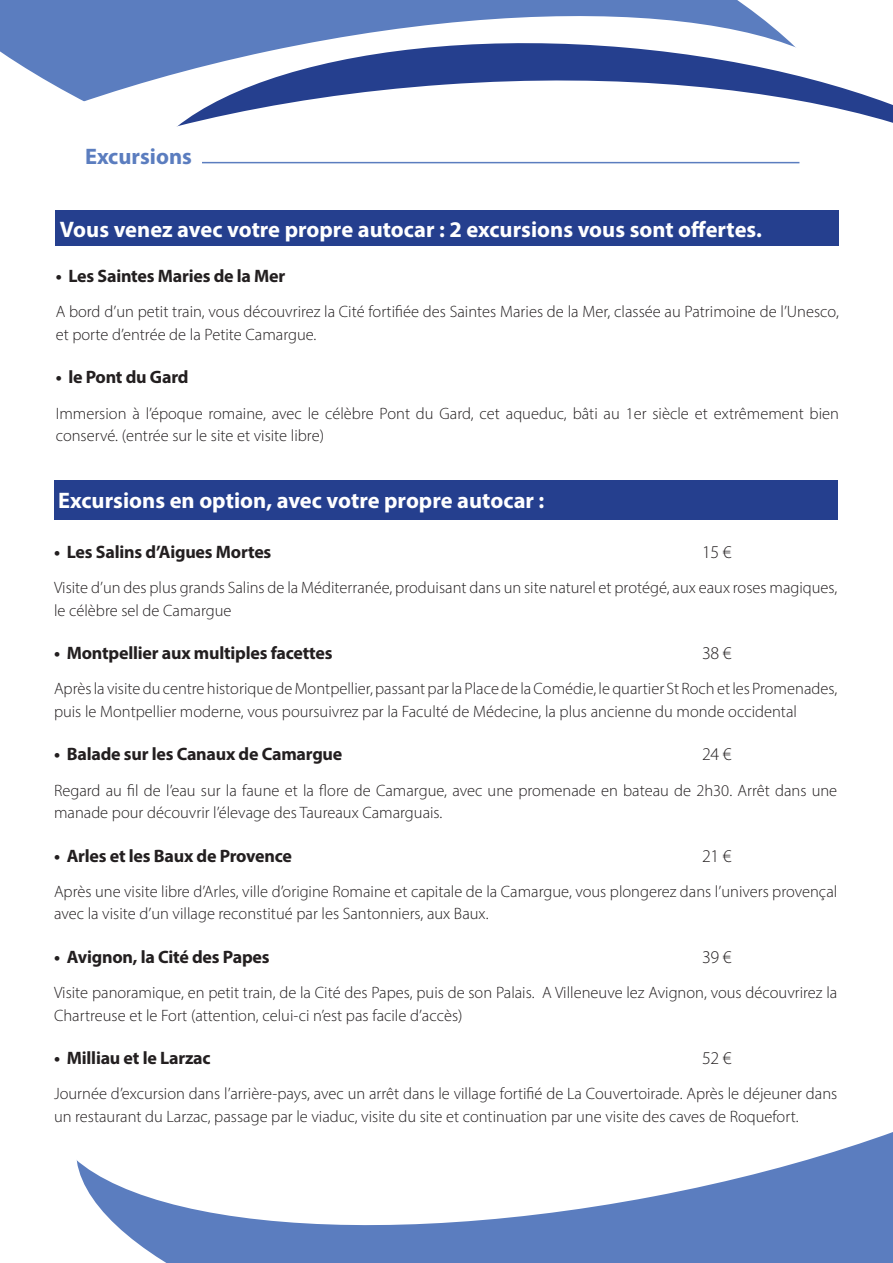
<style>
.page{position:relative;width:893px;height:1263px;background:#fff}
.page>*{position:absolute;margin:0;border:0;box-sizing:border-box;transform-origin:0 0}
.jours{font:22.5px "Myriad Variable Concept";color:#fff}
.titre_bleu_gris{font:22.5px "Myriad Variable Concept";color:#5b7dbf}
.t1{font:18px "Myriad Variable Concept";letter-spacing:-.015em;color:#231f20}
.détails_jours{font:16.5px/22.5px "Myriad Variable Concept";color:#231f20}
</style>
<div class="page">
<div style="left:155px;top:1256px;width:738px;height:7px;background:#5b7dbf"></div>
<svg style="left:76px;top:1132px;width:817px;height:124px"></svg>
<svg style="left:0;top:0;width:770px;height:60px;background:#6988c4"></svg>
<svg style="left:123px;top:25px;width:673px;height:35px"></svg>
<svg style="left:13px;top:60px;width:880px;height:460px"></svg>
<hr style="left:202px;top:162px;width:597px;height:1px;background:#5b7dbf">
<div style="left:56px;top:210px;width:783px;height:36px;background:#253f8e"></div>
<div style="left:54px;top:480px;width:783px;height:39px;background:#253f8e"></div>
<p class="titre_bleu_gris" style="left:85px;top:143px;width:108px">Excursions</p>
<p class="jours" style="left:60px;top:216px;width:704px">Vous venez avec votre propre autocar : 2 excursions vous sont offertes.</p>
<p class="t1" style="left:56px;top:265px;width:231px">• Les Saintes Maries de la Mer</p>
<p class="détails_jours" style="left:56px;top:301px;width:785px">A bord d’un petit train, vous découvrirez la Cité fortifiée des Saintes Maries de la Mer, classée au Patrimoine de l’Unesco, et porte d’entrée de la Petite Camargue.</p>
<p class="t1" style="left:56px;top:367px;width:134px">• le Pont du Gard</p>
<p class="détails_jours" style="left:56px;top:402px;width:785px">Immersion à l’époque romaine, avec le célèbre Pont du Gard, cet aqueduc, bâti au 1er siècle et extrêmement bien conservé. (entrée sur le site et visite libre)</p>
<p class="jours" style="left:58px;top:487px;width:488px">Excursions en option, avec votre propre autocar :</p>
<p class="t1" style="left:54px;top:541px;width:219px">• Les Salins d’Aigues Mortes</p>
<p class="t1" style="left:702px;top:541px;width:31px">15 €</p>
<p class="détails_jours" style="left:54px;top:576px;width:785px">Visite d’un des plus grands Salins de la Méditerranée, produisant dans un site naturel et protégé, aux eaux roses magiques, le célèbre sel de Camargue</p>
<p class="t1" style="left:54px;top:642px;width:280px">• Montpellier aux multiples facettes</p>
<p class="t1" style="left:702px;top:642px;width:31px">38 €</p>
<p class="détails_jours" style="left:54px;top:677px;width:785px">Après la visite du centre historique de Montpellier, passant par la Place de la Comédie, le quartier St Roch et les Promenades, puis le Montpellier moderne, vous poursuivrez par la Faculté de Médecine, la plus ancienne du monde occidental</p>
<p class="t1" style="left:54px;top:744px;width:290px">• Balade sur les Canaux de Camargue</p>
<p class="t1" style="left:702px;top:744px;width:31px">24 €</p>
<p class="détails_jours" style="left:54px;top:779px;width:785px">Regard au fil de l’eau sur la faune et la flore de Camargue, avec une promenade en bateau de 2h30. Arrêt dans une manade pour découvrir l’élevage des Taureaux Camarguais.</p>
<p class="t1" style="left:54px;top:845px;width:240px">• Arles et les Baux de Provence</p>
<p class="t1" style="left:702px;top:845px;width:31px">21 €</p>
<p class="détails_jours" style="left:54px;top:880px;width:785px">Après une visite libre d’Arles, ville d’origine Romaine et capitale de la Camargue, vous plongerez dans l’univers provençal avec la visite d’un village reconstitué par les Santonniers, aux Baux.</p>
<p class="t1" style="left:54px;top:946px;width:217px">• Avignon, la Cité des Papes</p>
<p class="t1" style="left:702px;top:946px;width:31px">39 €</p>
<p class="détails_jours" style="left:54px;top:981px;width:785px">Visite panoramique, en petit train, de la Cité des Papes, puis de son Palais. A Villeneuve lez Avignon, vous découvrirez la<br>Chartreuse et le Fort (attention, celui-ci n’est pas facile d’accès)</p>
<p class="t1" style="left:54px;top:1047px;width:158px">• Milliau et le Larzac</p>
<p class="t1" style="left:702px;top:1047px;width:31px">52 €</p>
<p class="détails_jours" style="left:54px;top:1083px;width:785px">Journée d’excursion dans l’arrière-pays, avec un arrêt dans le village fortifié de La Couvertoirade. Après le déjeuner dans un restaurant du Larzac, passage par le viaduc, visite du site et continuation par une visite des caves de Roquefort.</p>
</div>
